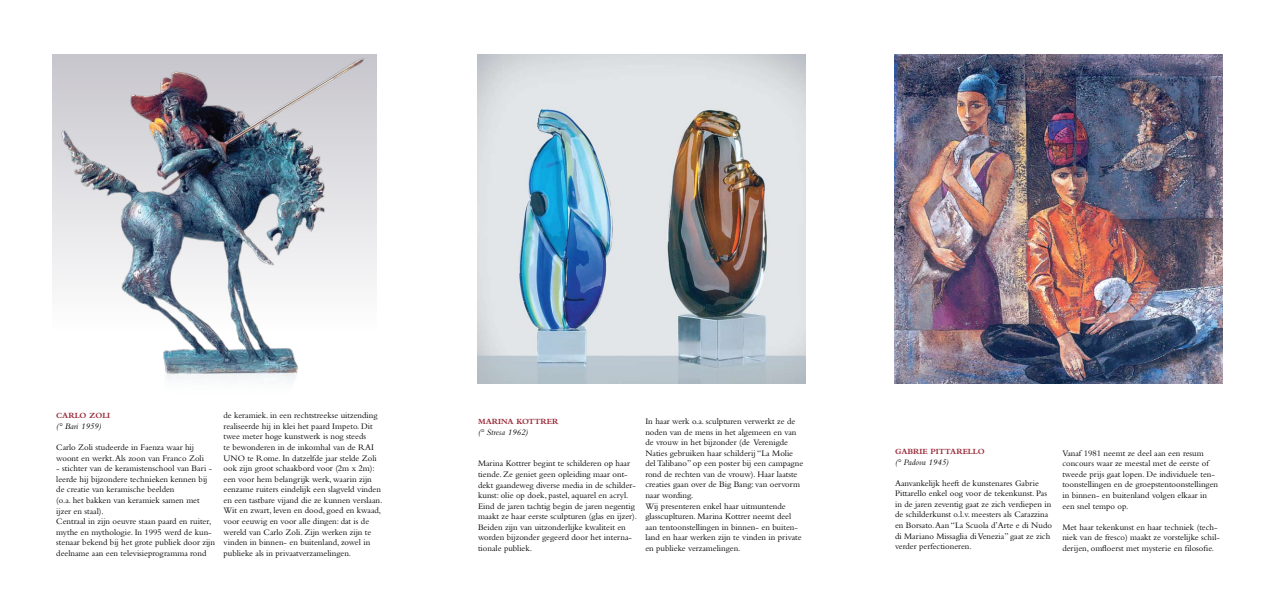
<style>
.page{position:relative;width:1276px;height:596px;background:#fff}
.page>*{position:absolute;margin:0;border:0;box-sizing:border-box;transform-origin:0 0}
.t1{font:8.8px/10.6px "Bembo";color:#000}
.t2{font:italic 8.8px "Bembo";color:#000}
.t3{font:700 8.2px "Bembo";color:#992937}
</style>
<div class="page">
<img style="left:477px;top:55px;width:328px;height:328px">
<img style="left:894px;top:55px;width:328px;height:328px">
<img style="left:52px;top:54px;width:323px;height:327px">
<p class="t3" style="left:56px;top:411px;width:13px">CARLO</p>
<p class="t3" style="left:89px;top:411px;width:12px">ZOLI</p>
<p class="t2" style="left:56px;top:421px;width:46px">(° Bari 1959)</p>
<p class="t1" style="left:56px;top:441px;width:149px">Carlo Zoli studeerde in Faenza waar hij woont en werkt. Als zoon van Franco Zoli</p>
<p class="t1" style="left:56px;top:463px;width:160px">- stichter van de keramistenschool van Bari - leerde hij bijzondere technieken kennen bij de creatie van keramische beelden<br>(o.a. het bakken van keramiek samen met ijzer en staal).<br>Centraal in zijn oeuvre staan paard en ruiter, mythe en mythologie. In 1995 werd de kun&shy;stenaar bekend bij het grote publiek door zijn deelname aan een televisieprogramma rond</p>
<p class="t1" style="left:224px;top:410px;width:160px">de keramiek. in een rechtstreekse uitzending realiseerde hij in klei het paard Impeto. Dit twee meter hoge kunstwerk is nog steeds<br>te bewonderen in de inkomhal van de RAI UNO te Rome. In datzelfde jaar stelde Zoli ook zijn groot schaakbord voor (2m x 2m): een voor hem belangrijk werk, waarin zijn eenzame ruiters eindelijk een slagveld vinden en een tastbare vijand die ze kunnen verslaan.<br>Wit en zwart, leven en dood, goed en kwaad, voor eeuwig en voor alle dingen: dat is de wereld van Carlo Zoli. Zijn werken zijn te vinden in binnen- en buitenland, zowel in publieke als in privaatverzamelingen.</p>
<p class="t3" style="left:478px;top:416px;width:15px">MARINA</p>
<p class="t3" style="left:516px;top:416px;width:13px">KOTTRER</p>
<p class="t2" style="left:478px;top:426px;width:51px">(° Stresa 1962)</p>
<p class="t1" style="left:478px;top:458px;width:160px">Marina Kottrer begint te schilderen op haar tiende. Ze geniet geen opleiding maar ont&shy;dekt gaandeweg diverse media in de schilder&shy;kunst: olie op doek, pastel, aquarel en acryl.<br>Eind de jaren tachtig begin de jaren negentig maakt ze haar eerste sculpturen (glas en ijzer).<br>Beiden zijn van uitzonderlijke kwaliteit en worden bijzonder gegeerd door het interna&shy;tionale publiek.</p>
<p class="t1" style="left:645px;top:415px;width:159px">In haar werk o.a. sculpturen verwerkt ze de noden van de mens in het algemeen en van de vrouw in het bijzonder (de Verenigde Naties gebruiken haar schilderij “La Molie del Talibano” op een poster bij een campagne rond de rechten van de vrouw). Haar laatste creaties gaan over de Big Bang: van oervorm naar wording.<br>Wij presenteren enkel haar uitmuntende glasscuplturen. Marina Kottrer neemt deel aan tentoonstellingen in binnen- en buiten&shy;land en haar werken zijn te vinden in private en publieke verzamelingen.</p>
<p class="t3" style="left:895px;top:446px;width:24px">GABRIE</p>
<p class="t3" style="left:930px;top:446px;width:7px">PITTARELLO</p>
<p class="t2" style="left:895px;top:456px;width:55px">(° Padova 1945)</p>
<p class="t1" style="left:895px;top:477px;width:158px">Aanvankelijk heeft de kunstenares Gabrie Pittarello enkel oog voor de tekenkunst. Pas in de jaren zeventig gaat ze zich verdiepen in de schilderkunst o.l.v. meesters als Carazzina en Borsato. Aan “La Scuola d’Arte e di Nudo di Mariano Missaglia di Venezia” gaat ze zich verder perfectioneren.</p>
<p class="t1" style="left:1062px;top:447px;width:157px">Vanaf 1981 neemt ze deel aan een resum concours waar ze meestal met de eerste of tweede prijs gaat lopen. De individuele ten&shy;toonstellingen en de groepstentoonstellingen in binnen- en buitenland volgen elkaar in een snel tempo op.</p>
<p class="t1" style="left:1062px;top:521px;width:159px">Met haar tekenkunst en haar techniek (tech&shy;niek van de fresco) maakt ze vorstelijke schil&shy;derijen, omfloerst met mysterie en filosofie.</p>
</div>
